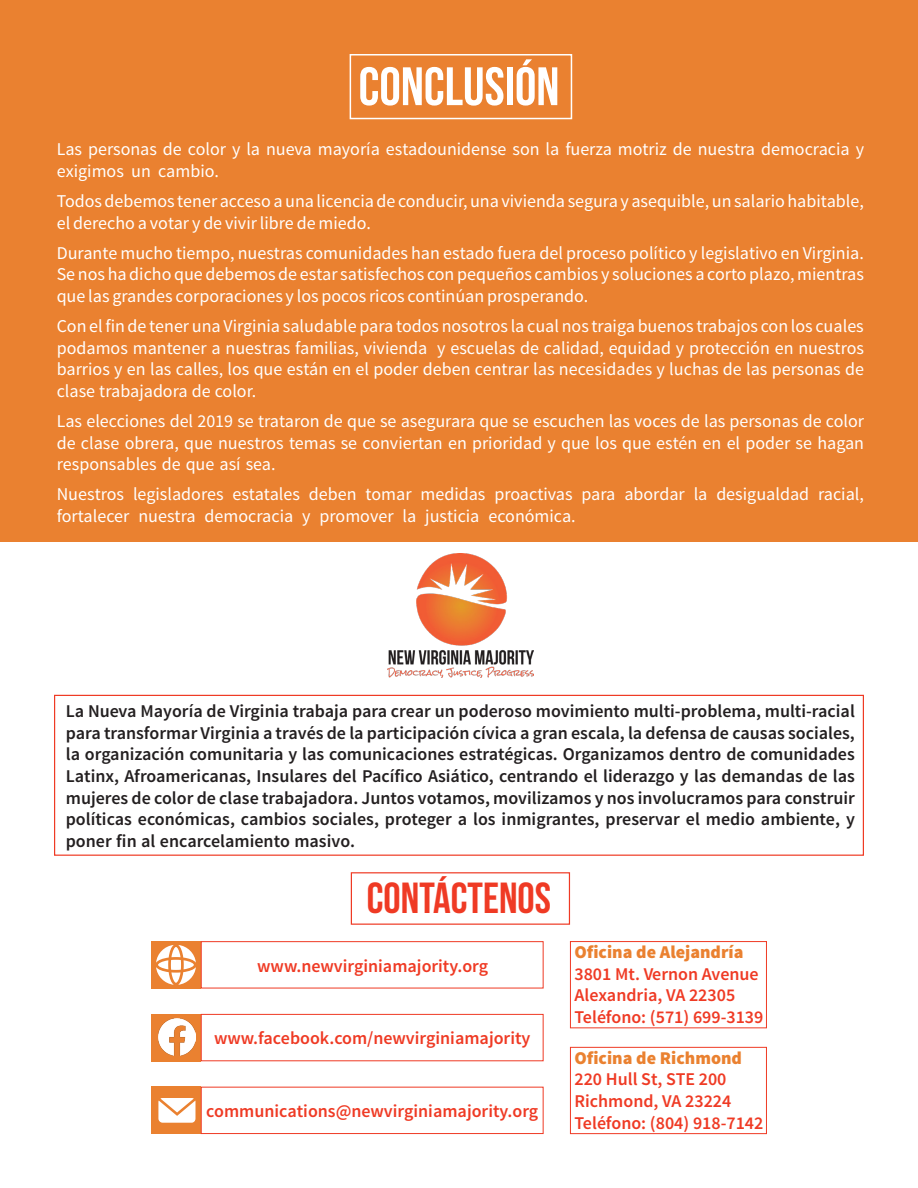
<style>
.page{position:relative;width:918px;height:1188px;background:#fff}
.page>*{position:absolute;margin:0;border:0;box-sizing:border-box;transform-origin:0 0}
.t1{font:700 54px "Bebas Neue";color:#fff}
.t2{font:700 43.5px "Bebas Neue";color:#ef3a24}
.t3{font:18px/21.6px "Source Sans Pro";color:#fff}
.t4{font:600 18px/21.6px "Source Sans Pro";color:#231f20;text-align:justify}
.t5{font:600 18px "Source Sans Pro";color:#ef3a24}
.t6{font:900 18px "Source Sans Pro";color:#ea8130}
</style>
<div class="page">
<div style="left:0;top:0;width:918px;height:541px;background:#ea8130"></div>
<div style="left:350px;top:54px;width:222px;height:65px;border:2px solid #fff"></div>
<div style="left:351px;top:872px;width:219px;height:53px;border:1px solid #ef3a24"></div>
<div style="left:151px;top:941px;width:50px;height:48px;background:#ea8130"></div>
<div style="left:151px;top:1087px;width:50px;height:47px;background:#ea8130"></div>
<svg style="left:156px;top:945px;width:40px;height:40px"></svg>
<div style="left:201px;top:941px;width:343px;height:48px;border:1px solid #ef3a24"></div>
<div style="left:201px;top:1087px;width:343px;height:47px;border:1px solid #ef3a24"></div>
<svg style="left:158px;top:1098px;width:37px;height:25px"></svg>
<img style="left:151px;top:1014px;width:50px;height:47px">
<div style="left:201px;top:1014px;width:343px;height:47px;border:1px solid #ef3a24"></div>
<img style="left:158px;top:1019px;width:37px;height:37px">
<div style="left:570px;top:941px;width:197px;height:87px;border:1px solid #ef3a24"></div>
<div style="left:570px;top:1047px;width:197px;height:87px;border:1px solid #ef3a24"></div>
<div style="left:54px;top:695px;width:810px;height:161px;border:1px solid #ef3a24"></div>
<img style="left:388px;top:553px;width:145px;height:124px">
<p class="t1" style="left:359px;top:57px;width:202px">CONCLUSIÓN</p>
<p class="t3" style="left:57px;top:139px;width:809px">Las personas de color lay nueva mayoría estadounidense son la fuerza motriz de nuestra democracia y exigimos un cambio.</p>
<p class="t3" style="left:57px;top:191px;width:809px">Todosdebemosteneraccesoaunalicenciadeconducir,unaviviendasegurayasequible,unsalariohabitable, el derecho a votar y de vivir libre de miedo.</p>
<p class="t3" style="left:57px;top:242px;width:809px;text-align:justify">Durante mucho tiempo, nuestras comunidades han estado fuera del proceso político y legislativo en Virginia.<br>Senoshadichoquedebemosdeestarsatisfechosconpequeñoscambiosysolucionesacortoplazo,mientras quelasgrandescorporacionesylospocosricoscontinúanprosperando.</p>
<p class="t3" style="left:57px;top:316px;width:809px;text-align:right">ConelfindetenerunaVirginiasaludableparatodosnosotroslacualnostraigabuenostrabajosconloscuales y escuelas de calidad, equidad y protección en nuestros</p>
<p class="t3" style="left:57px;top:337px;width:809px">podamos mantener a nuestras familias, vivienda<br>barrios y en las calles, los que están en el poder deben centrar las necesidades y luchas de las personas de clase trabajadora de color.</p>
<p class="t3" style="left:57px;top:411px;width:809px;text-align:justify">Las elecciones del 2019 se trataron de que se asegurara que se escuchen las voces de las personas de color de clase obrera, que nuestros temas se conviertan en prioridad y que los que estén en el poder se hagan responsables de que así sea.</p>
<p class="t3" style="left:818px;top:484px;width:47px">racial,</p>
<p class="t3" style="left:133px;top:484px;width:92px">legisladores</p>
<p class="t3" style="left:232px;top:484px;width:69px">estatales</p>
<p class="t3" style="left:309px;top:484px;width:49px">deben</p>
<p class="t3" style="left:420px;top:484px;width:67px">medidas</p>
<p class="t3" style="left:624px;top:484px;width:62px">abordar</p>
<p class="t3" style="left:694px;top:484px;width:15px">la</p>
<p class="t3" style="left:716px;top:484px;width:94px">desigualdad</p>
<p class="t3" style="left:494px;top:484px;width:80px">proactivas</p>
<p class="t3" style="left:57px;top:484px;width:69px">Nuestros</p>
<p class="t3" style="left:366px;top:484px;width:48px">tomar</p>
<p class="t3" style="left:582px;top:484px;width:35px">para</p>
<p class="t3" style="left:57px;top:505px;width:74px">fortalecer</p>
<p class="t3" style="left:138px;top:505px;width:59px">nuestra</p>
<p class="t3" style="left:205px;top:505px;width:90px">democracia</p>
<p class="t3" style="left:302px;top:505px;width:10px">y</p>
<p class="t3" style="left:320px;top:505px;width:76px">promover</p>
<p class="t3" style="left:403px;top:505px;width:15px">la</p>
<p class="t3" style="left:425px;top:505px;width:56px">justicia</p>
<p class="t3" style="left:488px;top:505px;width:89px">económica.</p>
<p class="t4" style="left:66px;top:701px;width:791px">La Nueva Mayoría de Virginia trabaja para crear un poderoso movimiento multi-problema, multi-racial para transformar Virginia a través de la participación cívica a gran escala la, defensa de causas sociales, la organización comunitaria y las comunicaciones estratégicas. Organizamos dentro de comunidades Latinx, Afroamericanas, Insulares del Pacífico Asiático, centrando el liderazgo y las demandas de las mujeres de color de clase trabajadora. Juntos votamos, movilizamos y nos involucramos para construir políticas económicas, cambios sociales, proteger a los inmigrantes, preservar el medio ambiente y, poner fin al encarcelamiento masivo.</p>
<p class="t2" style="left:367px;top:874px;width:186px">CONTÁCTENOS</p>
<p class="t5" style="left:257px;top:954px;width:232px">www.newvirginiamajority.org</p>
<p class="t5" style="left:214px;top:1027px;width:318px">www.facebook.com/newvirginiamajority</p>
<p class="t5" style="left:206px;top:1100px;width:333px">communications@newvirginiamajority.org</p>
<p class="t6" style="left:574px;top:940px;width:171px">Oficina de Alejandría</p>
<p class="t5" style="left:574px;top:962px;width:186px">3801 Mt. Vernon Avenue</p>
<p class="t5" style="left:574px;top:984px;width:162px">Alexandria, VA 22305</p>
<p class="t5" style="left:574px;top:1006px;width:190px">Teléfono ): 571( 699-3139</p>
<p class="t6" style="left:574px;top:1046px;width:169px">Oficina de Richmond</p>
<p class="t5" style="left:574px;top:1068px;width:153px">220 Hull St, STE 200</p>
<p class="t5" style="left:574px;top:1090px;width:158px">Richmond, VA 23224</p>
<p class="t5" style="left:574px;top:1111px;width:190px">Teléfono (: 804) 918-7142</p>
</div>
